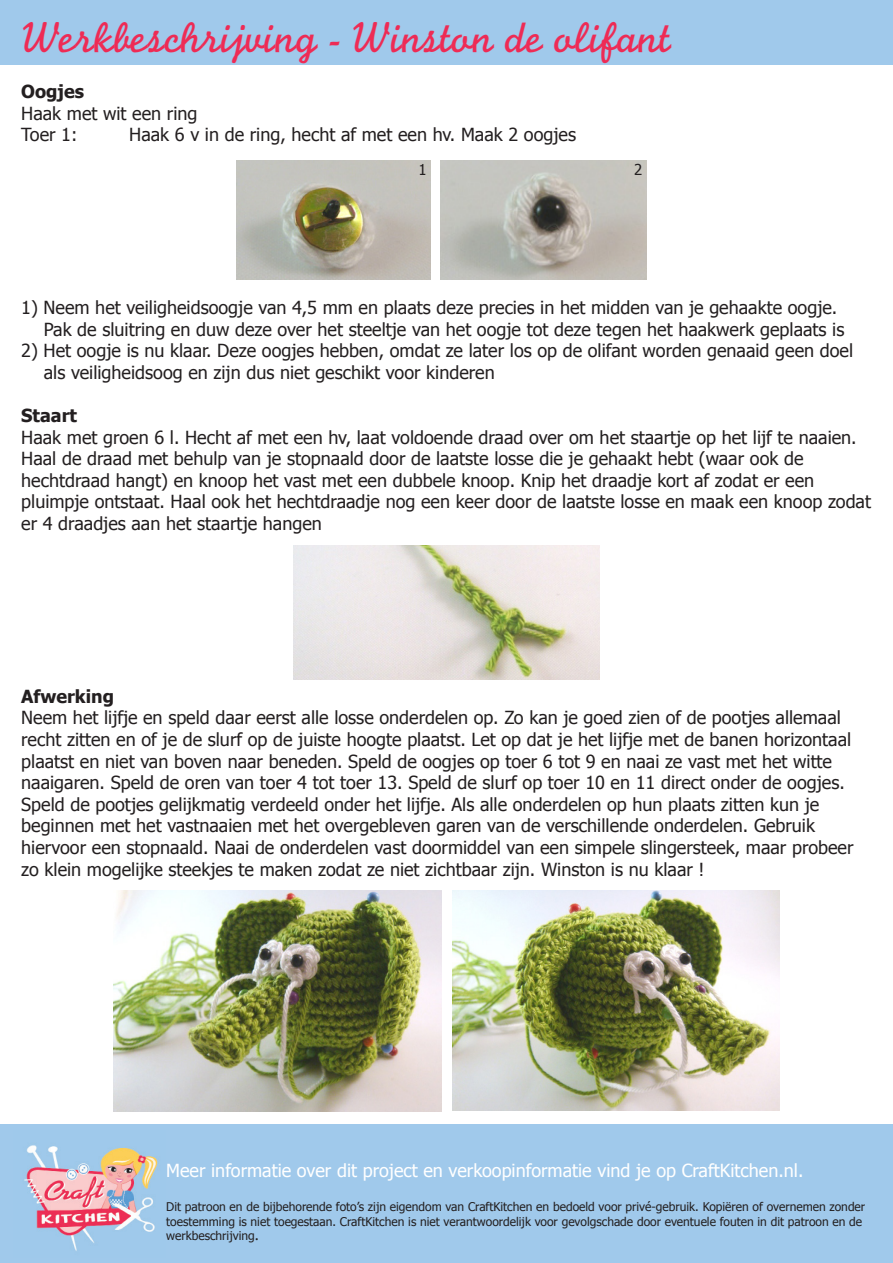
<style>
.page{position:relative;width:893px;height:1263px;background:#fff}
.page>*{position:absolute;margin:0;border:0;box-sizing:border-box;transform-origin:0 0}
.t1{font:45px "Monoline Script MT Std";color:#ee2b55}
.t2{font:18px/21.6px "Tahoma";color:#231f20}
.t3{font:18px "Tahoma";color:#fff}
.t4{font:700 18px "Tahoma";color:#231f20}
.t5{font:15px "Tahoma";color:#231f20}
.t6{font:12px/14.2px "Tahoma";color:#231f20}
.s1{font-family:"Minion Pro";font-size:18px}
</style>
<div class="page">
<div style="left:0;top:1125px;width:893px;height:138px;background:#a0c9eb"></div>
<img style="left:24px;top:1145px;width:134px;height:106px">
<div style="left:0;top:0;width:893px;height:64px;background:#a0c9eb"></div>
<img style="left:236px;top:161px;width:194px;height:119px">
<img style="left:440px;top:161px;width:206px;height:119px">
<img style="left:293px;top:546px;width:307px;height:134px">
<img style="left:114px;top:890px;width:327px;height:221px">
<img style="left:453px;top:890px;width:327px;height:221px">
<p class="t1" style="left:21px;top:11px;width:651px">Werkbeschrijving - Winston de olifant</p>
<p class="t4" style="left:21px;top:79px;width:64px">Oogjes</p>
<p class="t2" style="left:21px;top:101px;width:178px">Haak met wit een ring</p>
<p class="t2" style="left:21px;top:123px;width:58px">Toer 1:</p>
<p class="t2" style="left:129px;top:123px;width:448px">Haak 6 v in de ring, hecht af met een hv. Maak 2 oogjes</p>
<p class="t5" style="left:418px;top:160px;width:10px">1</p>
<p class="t5" style="left:634px;top:160px;width:10px">2</p>
<p class="t2" style="left:44px;top:296px;width:802px;text-indent:-23px">1) Neem het veiligheidsoogje van 4,5 mm en plaats deze precies in het midden van je gehaakte oogje.<br>Pak de sluitring en duw deze over het steeltje van het oogje tot deze tegen het haakwerk geplaats is</p>
<p class="t2" style="left:21px;top:339px;width:833px">2) Het oogje is nu klaar. Deze oogjes hebben, omdat ze later los op de olifant worden genaaid geen doel</p>
<p class="t2" style="left:44px;top:361px;width:452px">als veiligheidsoog en zijn dus niet geschikt voor kinderen</p>
<p class="t4" style="left:21px;top:403px;width:57px">Staart</p>
<p class="t2" style="left:21px;top:425px;width:837px">Haak met groen 6 l. Hecht af met een hv, laat voldoende draad over om het staartje op het lijf te naaien.</p>
<p class="t2" style="left:21px;top:447px;width:784px">Haal de draad met behulp van je stopnaald door de laatste losse die je gehaakt hebt (waar ook de</p>
<p class="t2" style="left:21px;top:469px;width:851px">hechtdraad hangt) en knoop het vast met een dubbele knoop. Knip het draadje kort af zodat er een pluimpje ontstaat. Haal ook het hechtdraadje nog een keer door de laatste losse en maak een knoop zodat er 4 draadjes aan het staartje hangen</p>
<p class="t4" style="left:21px;top:684px;width:94px">Afwerking</p>
<p class="t2" style="left:21px;top:706px;width:831px">Neem het lijfje en speld daar eerst alle losse onderdelen op. Zo kan je goed zien of de pootjes allemaal recht zitten en of je de slurf op de juiste hoogte plaatst. Let op dat je het lijfje met de banen horizontaal plaatst en niet van boven naar beneden. Speld de oogjes op toer 6 tot 9 en naai ze vast met het witte naaigaren. Speld de oren van toer 4 tot toer 13. Speld de slurf op toer 10 en 11 direct onder de oogjes.<br>Speld de pootjes gelijkmatig verdeeld onder het lijfje. Als alle onderdelen op hun plaats zitten kun je</p>
<p class="t2" style="left:21px;top:814px;width:795px">beginnen met het vastnaaien met het overgebleven garen van de verschillende onderdelen. Gebruik</p>
<p class="t2" style="left:21px;top:836px;width:834px">hiervoor een stopnaald. Naai de onderdelen vast doormiddel van een simpele slingersteek, maar probeer zo klein mogelijke steekjes te maken zodat ze niet zichtbaar zijn. Winston is nu klaar !</p>
<p class="t3" style="left:166px;top:1158px;width:639px">Meer informatie over dit project en verkoopinformatie vind je op CraftKitchen.nl.</p>
<p class="t6" style="left:166px;top:1199px;width:700px">Dit patroon en de bijbehorende foto’s zijn eigendom van CraftKitchen en bedoeld voor privé-gebruik. Kopiëren of overnemen zonder toestemming is niet toegestaan. CraftKitchen is niet verantwoordelijk voor gevolgschade door eventuele fouten in dit patroon en de werkbeschrijving<span class="s1">.</span></p>
</div>
